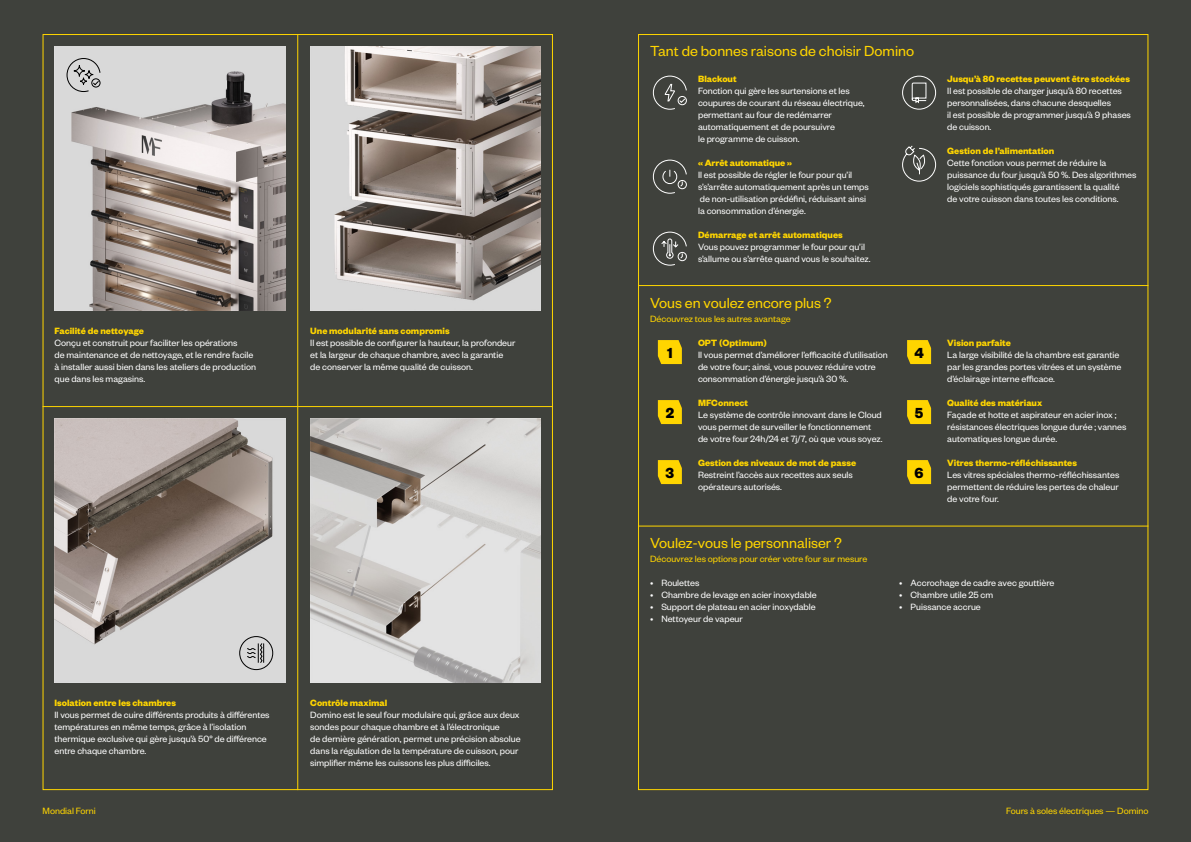
<style>
.page{position:relative;width:1191px;height:842px;background:#3f413c}
.page>*{position:absolute;margin:0;border:0;box-sizing:border-box;transform-origin:0 0}
.t1{font:16px "Founders Grotesk";color:#ffd500}
.t2{font:700 16px "Founders Grotesk";color:#000}
.t3{font:10px/12px "Founders Grotesk";color:#fff}
.t4{font:700 10px "Founders Grotesk";color:#ffd500}
.t5{font:10px "Founders Grotesk";color:#ffd500}
</style>
<div class="page">
<svg style="left:658px;top:340px;width:24px;height:24px"></svg>
<svg style="left:907px;top:400px;width:24px;height:24px"></svg>
<svg style="left:907px;top:460px;width:24px;height:24px"></svg>
<svg style="left:658px;top:400px;width:24px;height:24px"></svg>
<svg style="left:658px;top:460px;width:24px;height:24px"></svg>
<svg style="left:907px;top:340px;width:24px;height:24px"></svg>
<svg style="left:902px;top:145px;width:34px;height:37px"></svg>
<svg style="left:652px;top:75px;width:35px;height:35px"></svg>
<svg style="left:652px;top:159px;width:35px;height:35px"></svg>
<svg style="left:652px;top:231px;width:35px;height:35px"></svg>
<svg style="left:902px;top:75px;width:34px;height:35px"></svg>
<hr style="left:638px;top:285px;width:510px;height:1px;background:#ffd500">
<hr style="left:43px;top:406px;width:510px;height:1px;background:#ffd500">
<hr style="left:638px;top:526px;width:510px;height:1px;background:#ffd500">
<hr style="left:297px;top:34px;width:1px;height:756px;background:#ffd500">
<img style="left:55px;top:418px;width:230px;height:264px">
<img style="left:310px;top:418px;width:231px;height:264px">
<img style="left:55px;top:46px;width:230px;height:264px">
<img style="left:310px;top:46px;width:231px;height:264px">
<svg style="left:239px;top:636px;width:35px;height:35px"></svg>
<svg style="left:66px;top:58px;width:35px;height:35px"></svg>
<p class="t4" style="left:55px;top:324px;width:91px">Facilité de nettoyage</p>
<p class="t4" style="left:310px;top:324px;width:141px">Une modularité sans compromis</p>
<p class="t3" style="left:310px;top:336px;width:207px">Il est possible de configurer la hauteur, la profondeur et la largeur de chaque chambre, avec la garantie de conserver la même qualité de cuisson.</p>
<p class="t3" style="left:55px;top:336px;width:203px">Conçu et construit pour faciliter les opérations<br>de maintenance et de nettoyage, et le rendre facile à installer aussi bien dans les ateliers de production que dans les magasins.</p>
<p class="t4" style="left:55px;top:696px;width:123px">Isolation entre les chambres</p>
<p class="t4" style="left:310px;top:696px;width:79px">Contrôle maximal</p>
<p class="t3" style="left:55px;top:708px;width:216px">Il vous permet de cuire différents produits à différentes températures en même temps, grâce à l’isolation thermique exclusive qui gère jusqu’à 50° de différence entre chaque chambre.</p>
<p class="t3" style="left:310px;top:708px;width:212px">Domino est le seul four modulaire qui, grâce aux deux sondes pour chaque chambre et à l’électronique<br>de dernière génération, permet une précision absolue dans la régulation de la température de cuisson, pour simplifier même les cuissons les plus difficiles.</p>
<h1 class="t1" style="left:650px;top:41px;width:266px">Tant de bonnes raisons de choisir Domino</h1>
<p class="t4" style="left:698px;top:72px;width:40px">Blackout</p>
<p class="t3" style="left:698px;top:84px;width:168px">Fonction qui gère les surtensions et les coupures de courant du réseau électrique, permettant au four de redémarrer automatiquement et de poursuivre<br>le programme de cuisson.</p>
<p class="t4" style="left:698px;top:156px;width:95px">« Arrêt automatique »</p>
<p class="t3" style="left:698px;top:168px;width:172px">Il est possible de régler le four pour qu’il s’s’arrête automatiquement après un temps de non-utilisation prédéfini, réduisant ainsi la consommation d’énergie.</p>
<p class="t3" style="left:698px;top:240px;width:174px">Vous pouvez programmer le four pour qu’il s’allume ou s’arrête quand vous le souhaitez.</p>
<p class="t4" style="left:698px;top:228px;width:146px">Démarrage et arrêt automatiques</p>
<p class="t4" style="left:947px;top:72px;width:184px">Jusqu’à 80 recettes peuvent être stockées</p>
<p class="t3" style="left:947px;top:84px;width:185px">Il est possible de charger jusqu’à 80 recettes personnalisées, dans chacune desquelles<br>il est possible de programmer jusqu’à 9 phases de cuisson.</p>
<p class="t4" style="left:947px;top:144px;width:109px">Gestion de l’alimentation</p>
<p class="t3" style="left:947px;top:156px;width:191px">Cette fonction vous permet de réduire la puissance du four jusqu’à 50 %. Des algorithmes logiciels sophistiqués garantissent la qualité<br>de votre cuisson dans toutes les conditions.</p>
<h1 class="t1" style="left:650px;top:293px;width:183px">Vous en voulez encore plus ?</h1>
<p class="t5" style="left:650px;top:313px;width:142px">Découvrez tous les autres avantage</p>
<h1 class="t2" style="left:667px;top:343px;width:7px">1</h1>
<p class="t4" style="left:698px;top:336px;width:70px">OPT (Optimum)</p>
<p class="t4" style="left:947px;top:336px;width:65px">Vision parfaite</p>
<h1 class="t2" style="left:914px;top:343px;width:11px">4</h1>
<p class="t3" style="left:698px;top:348px;width:191px">Il vous permet d’améliorer l’efficacité d’utilisation de votre four; ainsi, vous pouvez réduire votre consommation d’énergie jusqu’à 30 %.</p>
<p class="t3" style="left:947px;top:348px;width:176px">La large visibilité de la chambre est garantie par les grandes portes vitrées et un système d’éclairage interne efficace.</p>
<p class="t3" style="left:698px;top:408px;width:186px">Le système de contrôle innovant dans le Cloud vous permet de surveiller le fonctionnement de votre four 24h/24 et 7j/7, où que vous soyez.</p>
<p class="t3" style="left:698px;top:468px;width:156px">Restreint l’accès aux recettes aux seuls opérateurs autorisés.</p>
<p class="t4" style="left:698px;top:396px;width:52px">MFConnect</p>
<p class="t4" style="left:947px;top:396px;width:96px">Qualité des matériaux</p>
<h1 class="t2" style="left:665px;top:403px;width:10px">2</h1>
<h1 class="t2" style="left:915px;top:403px;width:10px">5</h1>
<p class="t3" style="left:947px;top:408px;width:181px">Façade et hotte et aspirateur en acier inox ; résistances électriques longue durée ; vannes automatiques longue durée.</p>
<p class="t3" style="left:947px;top:468px;width:174px;text-align:justify">Les vitres spéciales thermo-réfléchissantes permettent de réduire les pertes de chaleur de votre four.</p>
<p class="t4" style="left:698px;top:456px;width:160px">Gestion des niveaux de mot de passe</p>
<p class="t4" style="left:947px;top:456px;width:131px">Vitres thermo-réfléchissantes</p>
<h1 class="t2" style="left:665px;top:463px;width:10px">3</h1>
<h1 class="t2" style="left:914px;top:463px;width:10px">6</h1>
<h1 class="t1" style="left:650px;top:533px;width:193px">Voulez-vous le personnaliser ?</h1>
<p class="t5" style="left:650px;top:553px;width:219px">Découvrez les options pour créer votre four sur mesure</p>
<p class="t3" style="left:650px;top:576px;width:51px">• Roulettes</p>
<p class="t3" style="left:650px;top:588px;width:168px">• Chambre de levage en acier inoxydable</p>
<p class="t3" style="left:650px;top:600px;width:167px">• Support de plateau en acier inoxydable</p>
<p class="t3" style="left:650px;top:612px;width:94px">• Nettoyeur de vapeur</p>
<p class="t3" style="left:899px;top:576px;width:157px">• Accrochage de cadre avec gouttière</p>
<p class="t3" style="left:899px;top:588px;width:95px">• Chambre utile 25 cm</p>
<p class="t3" style="left:899px;top:600px;width:83px">• Puissance accrue</p>
<p class="t5" style="left:43px;top:805px;width:55px">Mondial Forni</p>
<p class="t5" style="left:1006px;top:805px;width:144px">Fours à soles électriques — Domino</p>
</div>
